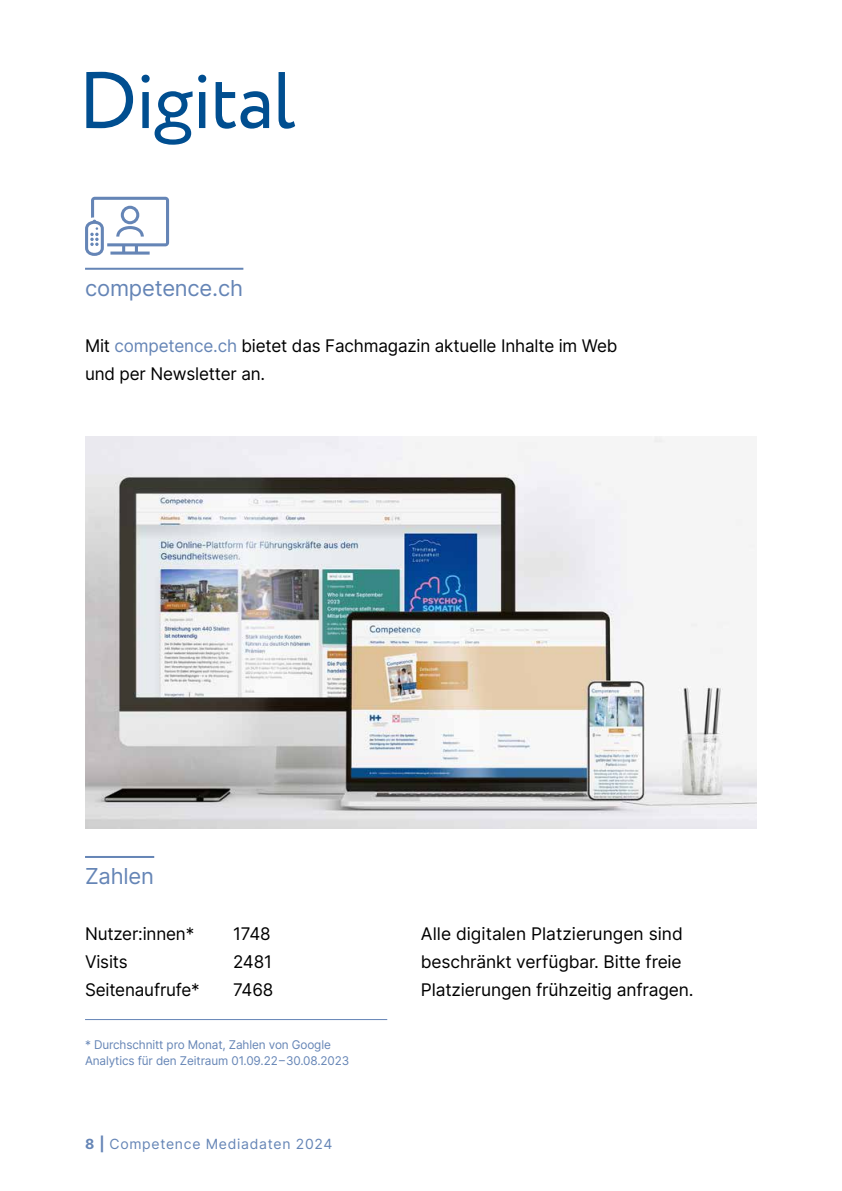
<style>
.page{position:relative;width:842px;height:1191px;background:#fff}
.page>*{position:absolute;margin:0;border:0;box-sizing:border-box;transform-origin:0 0}
.t1{font:80px "Circe";letter-spacing:-.025em;color:#004e90}
.t2{font:22px "Inter";letter-spacing:-.01em;color:#6585b6}
.t3{font:17.4px/28px "Inter";letter-spacing:-.01em;color:#000}
.t4{font:14px "Inter";letter-spacing:.05em;color:#6585b6}
.t5{font:12px/16px "Inter";letter-spacing:-.01em;color:#6585b6}
.s1{color:#6585b6}
.s2{font-weight:700}
</style>
<div class="page">
<hr style="left:85px;top:856px;width:69px;height:2px;background:#6585b6">
<hr style="left:85px;top:1019px;width:302px;height:1px;background:#6585b6">
<hr style="left:85px;top:268px;width:158px;height:2px;background:#6585b6">
<img style="left:85px;top:436px;width:672px;height:392px">
<svg style="left:85px;top:197px;width:84px;height:59px"></svg>
<h1 class="t1" style="left:78px;top:48px;width:219px">Digital</h1>
<p class="t2" style="left:85px;top:272px;width:160px">competence.ch</p>
<p class="t3" style="left:85px;top:331px;width:534px">Mit <span class="s1">competence.ch</span> bietet das Fachmagazin aktuelle Inhalte im Web und per Newsletter an.</p>
<p class="t2" style="left:85px;top:860px;width:70px">Zahlen</p>
<p class="t3" style="left:85px;top:919px;width:111px">Nutzer:innen*</p>
<p class="t3" style="left:233px;top:919px;width:39px">1748</p>
<p class="t3" style="left:85px;top:947px;width:44px">Visits</p>
<p class="t3" style="left:233px;top:947px;width:40px">2481</p>
<p class="t3" style="left:85px;top:975px;width:116px">Seitenaufrufe*</p>
<p class="t3" style="left:233px;top:975px;width:42px">7468</p>
<p class="t5" style="left:85px;top:1036px;width:266px">* Durchschnitt pro Monat, Zahlen von Google<br>Analytics für den Zeitraum 01.09.22–30.08.2023</p>
<p class="t4" style="left:85px;top:1133px;width:249px"><span class="s2">8 |</span> Competence Mediadaten 2024</p>
<p class="t3" style="left:421px;top:919px;width:274px">Alle digitalen Platzierungen sind beschränkt verfügbar. Bitte freie<br>Platzierungen frühzeitig anfragen.</p>
</div>
